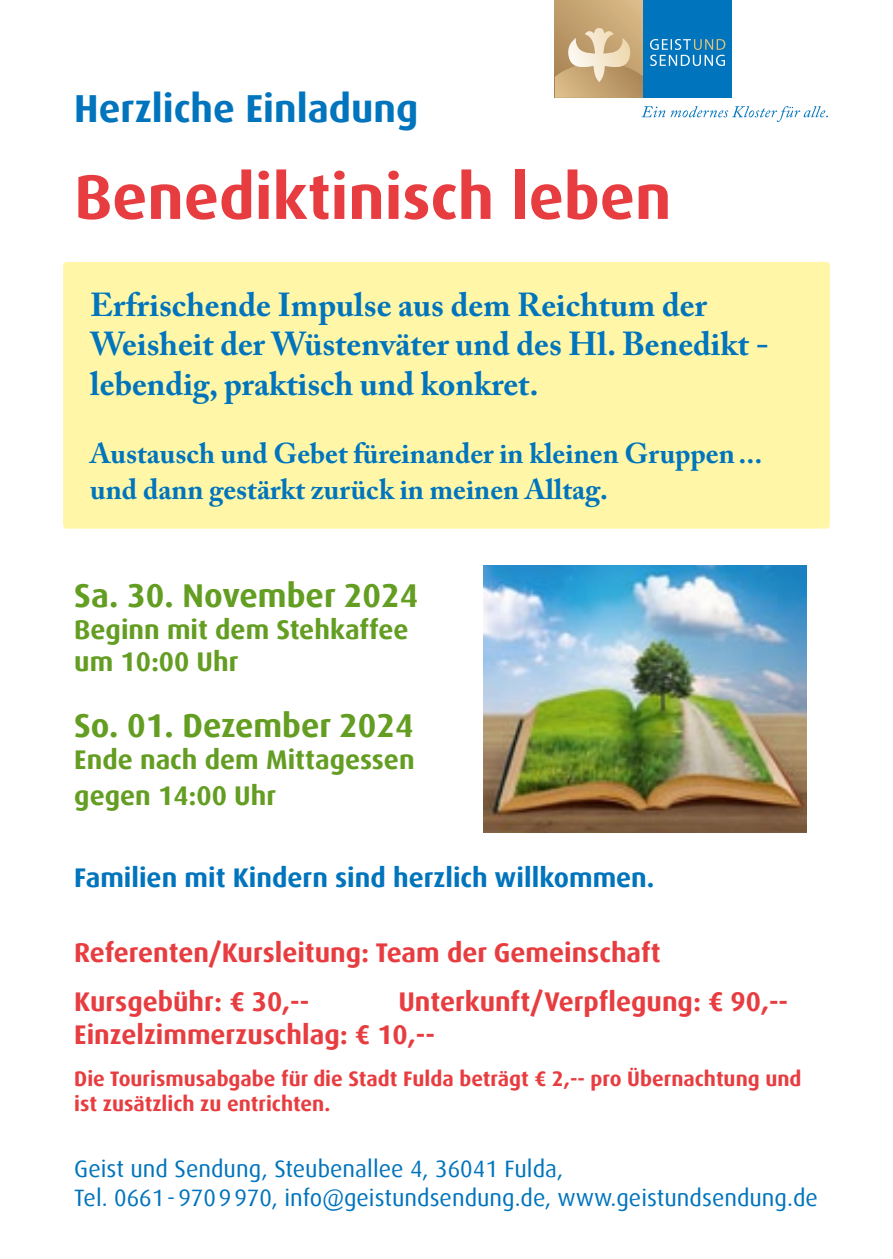
<style>
.page{position:relative;width:893px;height:1259px;background:#fff}
.page>*{position:absolute;margin:0;border:0;box-sizing:border-box;transform-origin:0 0}
.t1{font:700 63px "Dax";color:#e83d40}
.t2{font:700 39px "Dax";color:#0074bc}
.t3{font:700 33px/39.6px "Adobe Caslon Pro";color:#0074bc}
.t4{font:700 33px "Dax";color:#639d21}
.t5{font:700 28.5px/36px "Adobe Caslon Pro";color:#0074bc}
.t6{font:700 27px/49.5px "Dax";color:#e83d40}
.t7{font:700 27px/32.4px "Dax";color:#639d21}
.t8{font:700 27px "Dax";color:#0074bc}
.t9{font:23.7px/28.5px "Dax";color:#0074bc}
.t10{font:700 21px/25.2px "Dax";color:#e83d40}
.s1{font-size:30px}
</style>
<div class="page">
<div style="left:62px;top:260px;width:769px;height:270px;background:#fff7a7;border-radius:5px"></div>
<div style="left:60px;top:259px;width:773px;height:272px;border:3px solid #fff;border-radius:5px"></div>
<img style="left:484px;top:565px;width:323px;height:267px">
<div style="left:555px;top:0;width:88px;height:98px;background:linear-gradient(to right,#bd9a69,#d9b887)"></div>
<svg style="left:555px;top:28px;width:88px;height:70px"></svg>
<div style="left:643px;top:0;width:89px;height:98px;background:#0074bc"></div>
<svg style="left:650px;top:39px;width:75px;height:27px"></svg>
<svg style="left:641px;top:106px;width:187px;height:16px"></svg>
<h2 class="t2" style="left:74px;top:86px;width:345px">Herzliche Einladung</h2>
<h1 class="t1" style="left:74px;top:161px;width:599px">Benediktinisch leben</h1>
<p class="t3" style="left:90px;top:284px;width:680px">Erfrischende Impulse aus dem Reichtum der<br>Weisheit der Wüstenväter und des Hl. Benedikt - lebendig, praktisch und konkret.</p>
<p class="t5" style="left:90px;top:435px;width:674px">Austausch und Gebet füreinander in kleinen Gruppen... und dann gestärkt zurück in meinen Allta<span class="s1">g.</span></p>
<p class="t4" style="left:74px;top:576px;width:345px">Sa. 30. November 2024</p>
<p class="t7" style="left:74px;top:614px;width:336px">Beginn mit dem Stehkaffee um 10:00 Uhr</p>
<p class="t4" style="left:74px;top:706px;width:341px">So. 01. Dezember 2024</p>
<p class="t7" style="left:74px;top:742px;width:342px;line-height:36px">Ende nach dem Mittagessen gegen 14:00 Uhr</p>
<p class="t8" style="left:74px;top:862px;width:582px">Familien mit Kindern sind herzlich willkommen.</p>
<p class="t6" style="left:74px;top:928px;width:588px">Referenten/Kursleitung: Team der Gemeinschaft<br>Kursgebühr: € 30,--</p>
<p class="t6" style="left:74px;top:986px;width:715px;line-height:32.4px;text-indent:324px">Unterkunft/Verpflegung: € 90,--<br>Einzelzimmerzuschlag: € 10,--</p>
<p class="t10" style="left:74px;top:1066px;width:729px">Die Tourismusabgabe für die Stadt Fulda beträgt € 2,-- pro Übernachtung und ist zusätzlich zu entrichten.</p>
<p class="t9" style="left:74px;top:1155px;width:745px">Geist und Sendung, Steubenallee 4, 36041 Fulda,<br>Tel. 0661-9709970, info@geistundsendung.de, www.geistundsendung.de</p>
</div>
